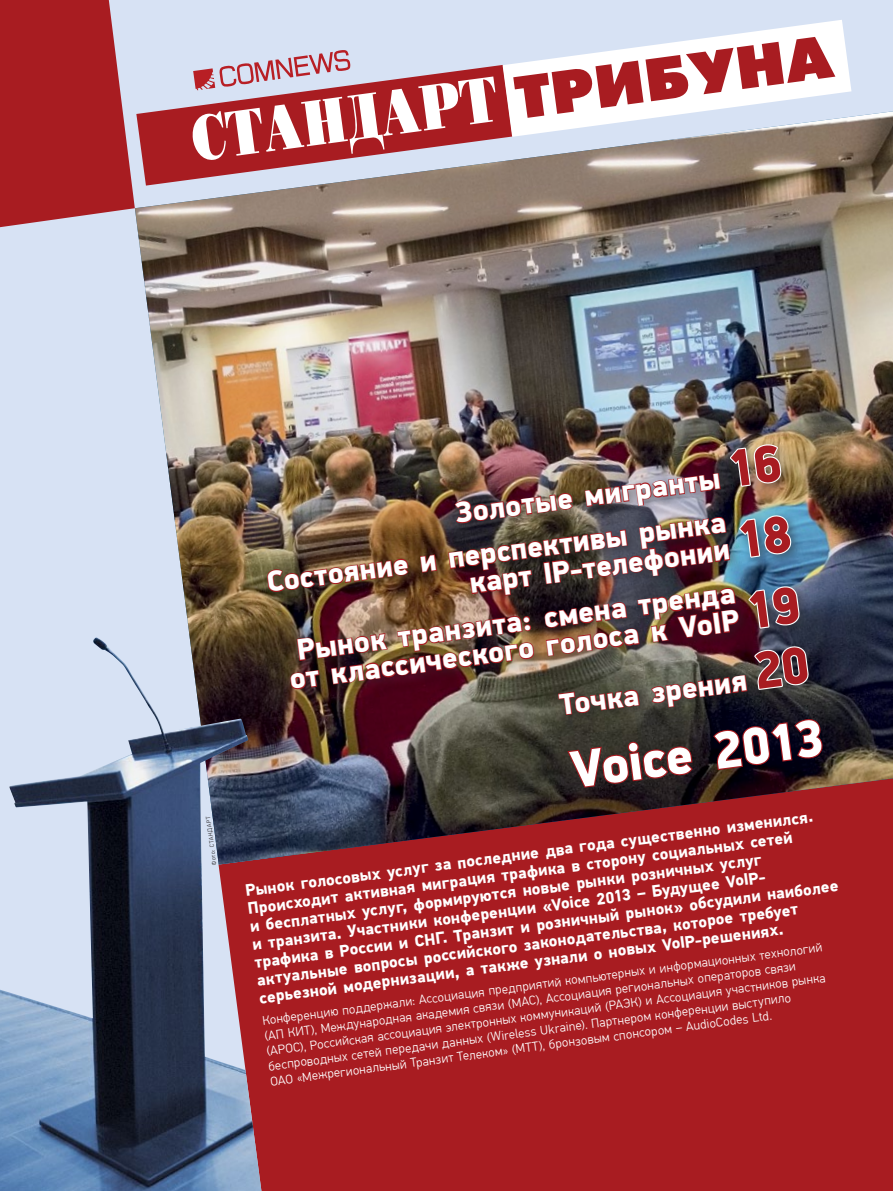
<style>
.page{position:relative;width:893px;height:1191px;background:#d7e2f4}
.page>*{position:absolute;margin:0;border:0;box-sizing:border-box;transform-origin:0 0}
.Trib_title_cov{font:900 52.5px "PF Din Display Pro";color:#fff}
.Trib_soderzh{font:900 30px/26.8px "PF Din Display Pro";color:#fff;text-align:right}
.Trib_lid_cov{font:700 16.5px/18px "PF Din Text Pro";color:#fff}
.Trib_lid_cov-2{font:300 12.75px/15.3px "PF Din Text Pro";color:#fff}
.AutorFot{font:300 6px "PF Din Text Pro";color:#272425}
</style>
<div class="page">
<svg style="left:0;top:0;width:135px;height:227px;background:#ae353c"></svg>
<div style="left:261px;top:864px;width:632px;height:327px;background:#a81c21"></div>
<svg style="left:159px;top:65px;width:344px;height:46px"></svg>
<svg style="left:503px;top:20px;width:348px;height:91px"></svg>
<svg style="left:191px;top:50px;width:304px;height:61px"></svg>
<img style="left:135px;top:111px;width:758px;height:753px">
<img style="left:0;top:637px;width:261px;height:554px">
<div style="left:261px;top:437px;width:560px;height:290px;background:#272425;opacity:.5"></div>
<img style="left:266px;top:443px;width:558px;height:346px">
<p class="Trib_soderzh" style="left:454px;top:499px;width:268px;rotate:-7deg">Золотые мигранты</p>
<p class="Trib_soderzh" style="left:265px;top:568px;width:465px;rotate:-7deg">Состояние и перспективы рынка карт IP-телефонии</p>
<p class="Trib_soderzh" style="left:285px;top:637px;width:454px;line-height:27.9px;text-align:center;rotate:-7deg">Рынок транзита: смена тренда от классического голоса к VoIP</p>
<p class="Trib_soderzh" style="left:558px;top:691px;width:190px;rotate:-7deg">Точка зрения</p>
<p class="Trib_title_cov" style="left:567px;top:737px;width:256px;rotate:-7deg">Voice 2013</p>
<p class="AutorFot" style="left:211px;top:865px;width:50px;rotate:-97deg">Фото: СТАНДАРТ</p>
<p class="Trib_lid_cov" style="left:244px;top:885px;width:590px;rotate:-8deg">Рынок голосовых услуг за последние два года существенно изменился.<br>Происходит активная миграция трафика в сторону социальных сетей<br>и бесплатных услуг, формируются новые рынки розничных услуг<br>и транзита. Участники конференции «Voice 2013 – Будущее VoIP&shy;трафика в России и СНГ. Транзит и розничный рынок» обсудили наиболее актуальные вопросы российского законодательства, которое требует серьезной модернизации, а также узнали о новых VoIP-решениях.</p>
<p class="Trib_lid_cov-2" style="left:261px;top:1015px;width:566px;rotate:-8deg">Конференцию поддержали: Ассоциация предприятий компьютерных и информационных технологий (АП КИТ), Международная академия связи (МАС), Ассоциация региональных операторов связи (АРОС), Российская ассоциация электронных коммуникаций (РАЭК) и Ассоциация участников рынка беспроводных сетей передачи данных (Wireless Ukraine). Партнером конференции выступило<br>ОАО «Межрегиональный Транзит Телеком» (МТТ), бронзовым спонсором – AudioCodes Ltd.</p>
</div>
